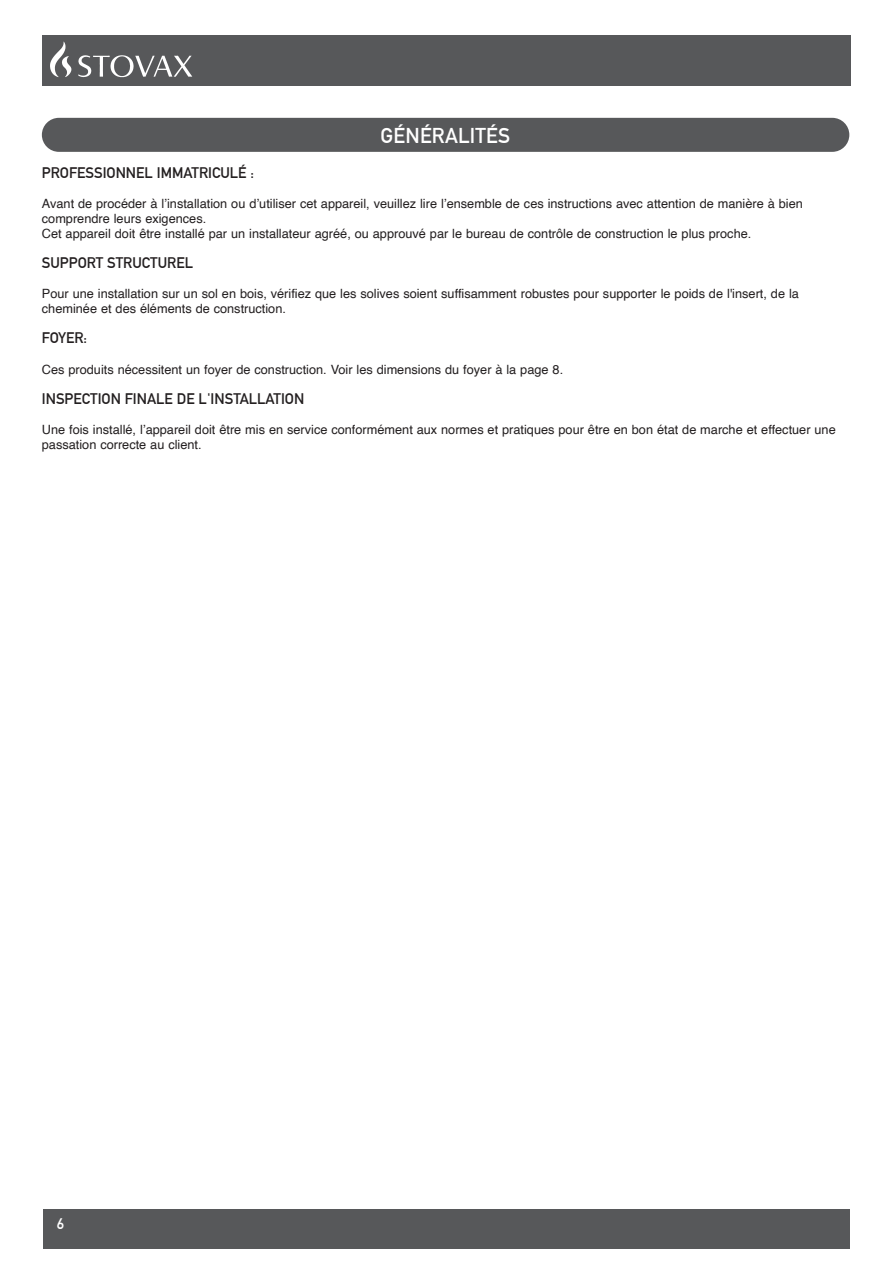
<style>
.page{position:relative;width:893px;height:1263px;background:#fff}
.page>*{position:absolute;margin:0;border:0;box-sizing:border-box;transform-origin:0 0}
.Sub_heading{font:700 21px "DIN Alternate";letter-spacing:.01em;color:#fff}
.Body_copy{font:700 15px "DIN Alternate";color:#231f20}
.t1{font:700 15px "DIN Alternate";color:#fff}
.Body_copy-2{font:12.75px/15px "Helvetica";color:#231f20}
</style>
<div class="page">
<div style="left:43px;top:1209px;width:807px;height:39px;background:#57585a"></div>
<div style="left:42px;top:35px;width:808px;height:50px;background:#57585a"></div>
<img style="left:50px;top:42px;width:14px;height:34px">
<div style="left:42px;top:118px;width:807px;height:34px;background:#57585a;border-radius:17px"></div>
<p class="Sub_heading" style="left:381px;top:120px;width:131px">GÉNÉRALITÉS</p>
<p class="Body_copy" style="left:42px;top:161px;width:214px">PROFESSIONNEL IMMATRICULÉ :</p>
<p class="Body_copy-2" style="left:42px;top:196px;width:762px">Avant de procéder à l’installation ou d’utiliser cet appareil, veuillez lire l’ensemble de ces instructions avec attention de manière à bien comprendre leurs exigences.</p>
<p class="Body_copy-2" style="left:42px;top:226px;width:711px">Cet appareil doit être installé par un installateur agréé, ou approuvé par le bureau de contrôle de construction le plus proche.</p>
<p class="Body_copy" style="left:42px;top:251px;width:153px">SUPPORT STRUCTUREL</p>
<p class="Body_copy-2" style="left:42px;top:286px;width:758px">Pour une installation sur un sol en bois, vérifiez que les solives soient suffisamment robustes pour supporter le poids de l'insert, de la cheminée et des éléments de construction.</p>
<p class="Body_copy" style="left:42px;top:326px;width:47px">FOYER:</p>
<p class="Body_copy-2" style="left:42px;top:363px;width:523px">Ces produits nécessitent un foyer de construction. Voir les dimensions du foyer à la page 8.</p>
<p class="Body_copy" style="left:42px;top:388px;width:264px">INSPECTION FINALE DE L'INSTALLATION</p>
<p class="Body_copy-2" style="left:42px;top:423px;width:795px">Une fois installé, l’appareil doit être mis en service conformément aux normes et pratiques pour être en bon état de marche et effectuer une passation correcte au client.</p>
<p class="t1" style="left:57px;top:1213px;width:9px">6</p>
</div>
